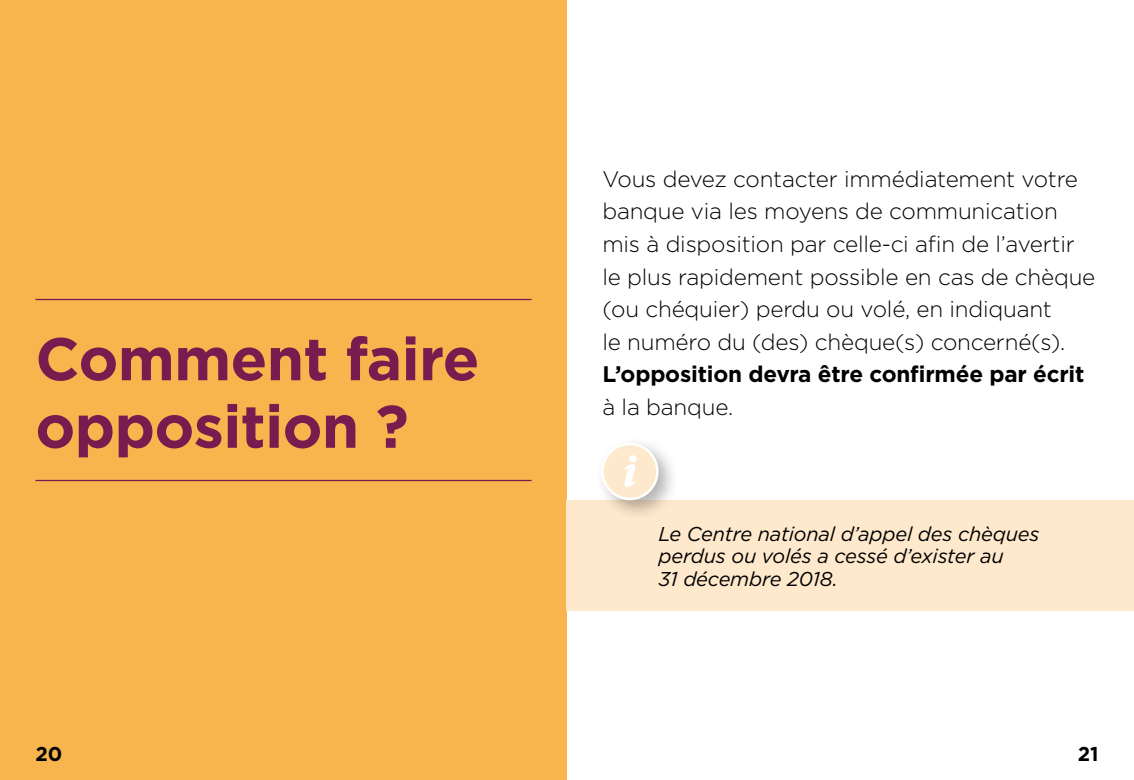
<style>
.page{position:relative;width:1134px;height:780px;background:#fff}
.page>*{position:absolute;margin:0;border:0;box-sizing:border-box;transform-origin:0 0}
.H1_-_chapitres{font:700 60px/67.5px "Gotham";letter-spacing:-.01em;color:#781b4f}
.Texte{font:300 22.5px/32.5px "Gotham";letter-spacing:-.01em;color:#000}
.info_texte{font:italic 20px/22.5px "Gotham";letter-spacing:-.01em;color:#000}
.t1{font:700 20px "Gotham";color:#000}
.s1{font-weight:700}
</style>
<div class="page">
<div style="left:0;top:0;width:567px;height:780px;background:#f8b44d"></div>
<hr style="left:35px;top:480px;width:496px;height:1px;background:#781b4f">
<hr style="left:35px;top:299px;width:496px;height:1px;background:#781b4f">
<div style="left:567px;top:500px;width:567px;height:111px;background:#fee9cd"></div>
<div style="left:595px;top:436px;width:85px;height:85px;background:#000;opacity:.3"></div>
<div style="left:602px;top:444px;width:55px;height:55px;background:#fee9cd;border-radius:50%"></div>
<div style="left:601px;top:442px;width:58px;height:58px;border:2px solid #fff;border-radius:50%"></div>
<svg style="left:624px;top:455px;width:13px;height:32px"></svg>
<h1 class="H1_-_chapitres" style="left:35px;top:325px;width:445px">Comment faire opposition ?</h1>
<p class="Texte" style="left:602px;top:162px;width:494px">Vous devez contacter immédiatement votre banque via les moyens de communication mis à disposition par celle-ci afin de l’avertir le plus rapidement possible en cas de chèque (ou chéquier) perdu ou volé, en indiquant<br>le numéro du (des) chèque(s) concerné(s).<br><span class="s1">L’opposition devra être confirmée par écrit </span>à la banque.</p>
<p class="info_texte" style="left:659px;top:522px;width:382px">Le Centre national d’appel des chèques perdus ou volés a cessé d’exister au<br>31 décembre 2018.</p>
<p class="t1" style="left:35px;top:740px;width:28px">20</p>
<p class="t1" style="left:1078px;top:740px;width:22px">21</p>
</div>
